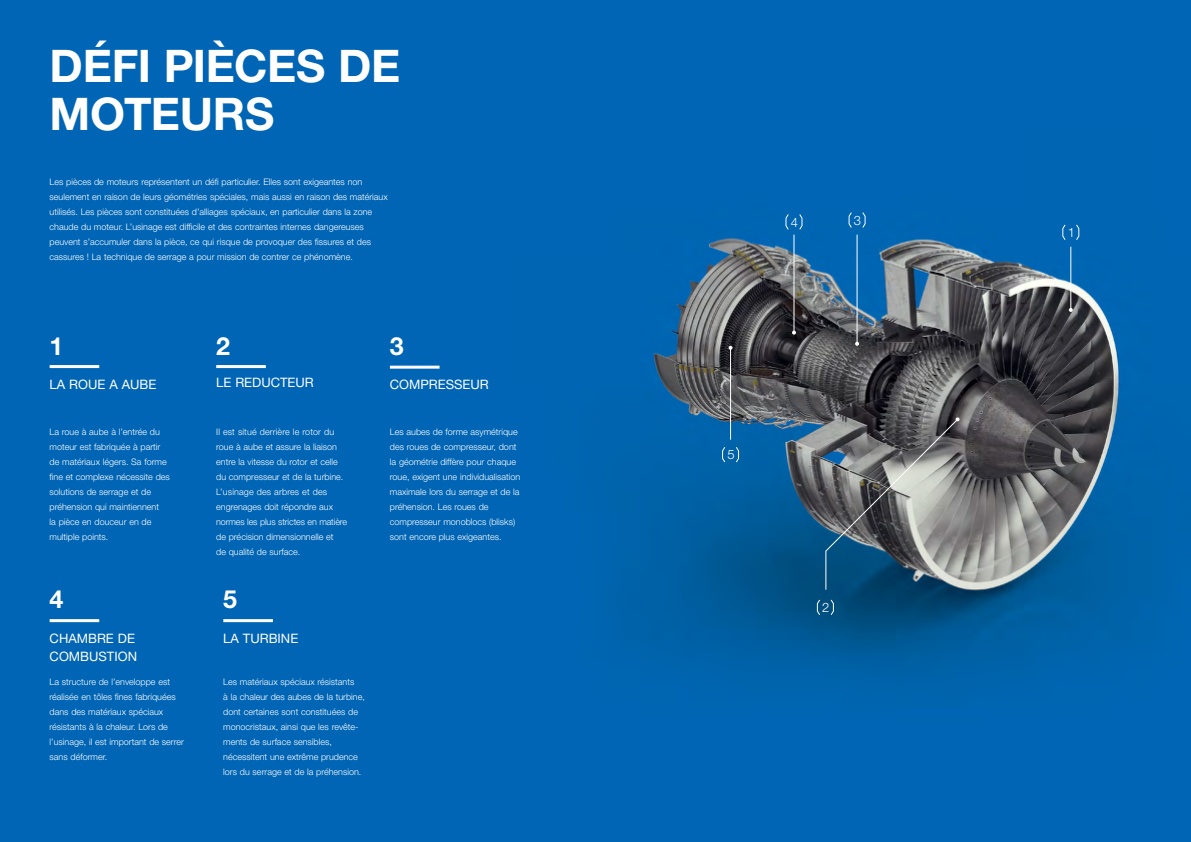
<style>
.page{position:relative;width:1191px;height:842px;background:#fff}
.page>*{position:absolute;margin:0;border:0;box-sizing:border-box;transform-origin:0 0}
.t1{font:700 45px/48px "Helvetica Neue LT Pro";letter-spacing:-.005em;color:#fff}
.t2{font:700 25px "Helvetica Neue LT Pro";color:#fff}
.t3{font:13px/18.1px "Helvetica Neue LT Pro";color:#fff}
.t4{font:300 13px "Helvetica Neue LT Pro";color:#fff}
.t5{font:300 9px/15px "Helvetica Neue LT Pro";color:#fff}
</style>
<div class="page">
<img style="left:0;top:0;width:1191px;height:842px">
<svg style="left:785px;top:213px;width:4px;height:18px"></svg>
<svg style="left:798px;top:213px;width:5px;height:18px"></svg>
<svg style="left:816px;top:598px;width:5px;height:18px"></svg>
<svg style="left:829px;top:598px;width:5px;height:18px"></svg>
<svg style="left:848px;top:211px;width:4px;height:18px"></svg>
<svg style="left:861px;top:211px;width:5px;height:18px"></svg>
<svg style="left:1061px;top:223px;width:5px;height:18px"></svg>
<svg style="left:1075px;top:223px;width:4px;height:18px"></svg>
<hr style="left:1070px;top:247px;width:1px;height:63px;background:#fff">
<svg style="left:1068px;top:308px;width:4px;height:4px"></svg>
<hr style="left:793px;top:235px;width:1px;height:98px;background:#fff">
<svg style="left:792px;top:331px;width:4px;height:4px"></svg>
<hr style="left:856px;top:235px;width:1px;height:109px;background:#fff">
<svg style="left:855px;top:342px;width:4px;height:4px"></svg>
<svg style="left:825px;top:417px;width:134px;height:174px;background:#64727b"></svg>
<svg style="left:721px;top:446px;width:5px;height:17px"></svg>
<svg style="left:735px;top:446px;width:4px;height:17px"></svg>
<hr style="left:730px;top:348px;width:1px;height:92px;background:#fff">
<svg style="left:728px;top:346px;width:4px;height:4px"></svg>
<hr style="left:50px;top:365px;width:49px;height:3px;background:#fff">
<hr style="left:216px;top:365px;width:50px;height:3px;background:#fff">
<hr style="left:50px;top:619px;width:49px;height:3px;background:#fff">
<hr style="left:390px;top:366px;width:49px;height:3px;background:#fff">
<hr style="left:223px;top:619px;width:50px;height:3px;background:#fff">
<h1 class="t1" style="left:50px;top:41px;width:352px">DÉFI PIÈCES DE<br>MOTEURS</h1>
<p class="t5" style="left:50px;top:174px;width:340px">Les pièces de moteurs représentent un défi particulier. Elles sont exigeantes non seulement en raison de leurs géométries spéciales, mais aussi en raison des matériaux utilisés. Les pièces sont constituées d’alliages spéciaux, en particulier dans la zone chaude du moteur. L’usinage est difficile et des contraintes internes dangereuses peuvent s’accumuler dans la pièce, ce qui risque de provoquer des fissures et des cassures ! La technique de serrage a pour mission de contrer ce phénomène.</p>
<h2 class="t2" style="left:50px;top:330px;width:15px">1</h2>
<h3 class="t3" style="left:50px;top:375px;width:108px">LA ROUE A AUBE</h3>
<p class="t5" style="left:50px;top:424px;width:122px">La roue à aube à l’entrée du moteur est fabriquée à partir de matériaux légers. Sa forme fine et complexe nécessite des solutions de serrage et de préhension qui maintiennent<br>la pièce en douceur en de multiple points.</p>
<h2 class="t2" style="left:216px;top:330px;width:15px">2</h2>
<h2 class="t2" style="left:390px;top:330px;width:15px">3</h2>
<h3 class="t3" style="left:390px;top:375px;width:100px">COMPRESSEUR</h3>
<p class="t5" style="left:216px;top:424px;width:132px">Il est situé derrière le rotor du roue à aube et assure la liaison entre la vitesse du rotor et celle du compresseur et de la turbine.<br>L’usinage des arbres et des engrenages doit répondre aux normes les plus strictes en matière de précision dimensionnelle et<br>de qualité de surface.</p>
<p class="t5" style="left:390px;top:424px;width:132px">Les aubes de forme asymétrique des roues de compresseur, dont la géométrie diffère pour chaque roue, exigent une individualisation maximale lors du serrage et de la préhension. Les roues de compresseur monoblocs (blisks) sont encore plus exigeantes.</p>
<h3 class="t3" style="left:216px;top:373px;width:99px">LE REDUCTEUR</h3>
<h2 class="t2" style="left:50px;top:584px;width:15px">4</h2>
<h2 class="t2" style="left:223px;top:584px;width:15px">5</h2>
<h3 class="t3" style="left:50px;top:629px;width:89px">CHAMBRE DE<br>COMBUSTION</h3>
<h3 class="t3" style="left:223px;top:629px;width:76px">LA TURBINE</h3>
<p class="t5" style="left:50px;top:674px;width:136px">La structure de l’enveloppe est réalisée en tôles fines fabriquées dans des matériaux spéciaux résistants à la chaleur. Lors de l’usinage, il est important de serrer sans déformer.</p>
<p class="t5" style="left:223px;top:674px;width:143px">Les matériaux spéciaux résistants<br>à la chaleur des aubes de la turbine, dont certaines sont constituées de monocristaux, ainsi que les revête&shy;ments de surface sensibles, nécessitent une extrême prudence lors du serrage et de la préhension.</p>
<h3 class="t4" style="left:791px;top:214px;width:9px">4</h3>
<h3 class="t4" style="left:854px;top:212px;width:9px">3</h3>
<h3 class="t4" style="left:727px;top:447px;width:9px">5</h3>
<h3 class="t4" style="left:822px;top:600px;width:9px">2</h3>
<h3 class="t4" style="left:1067px;top:225px;width:9px">1</h3>
</div>
